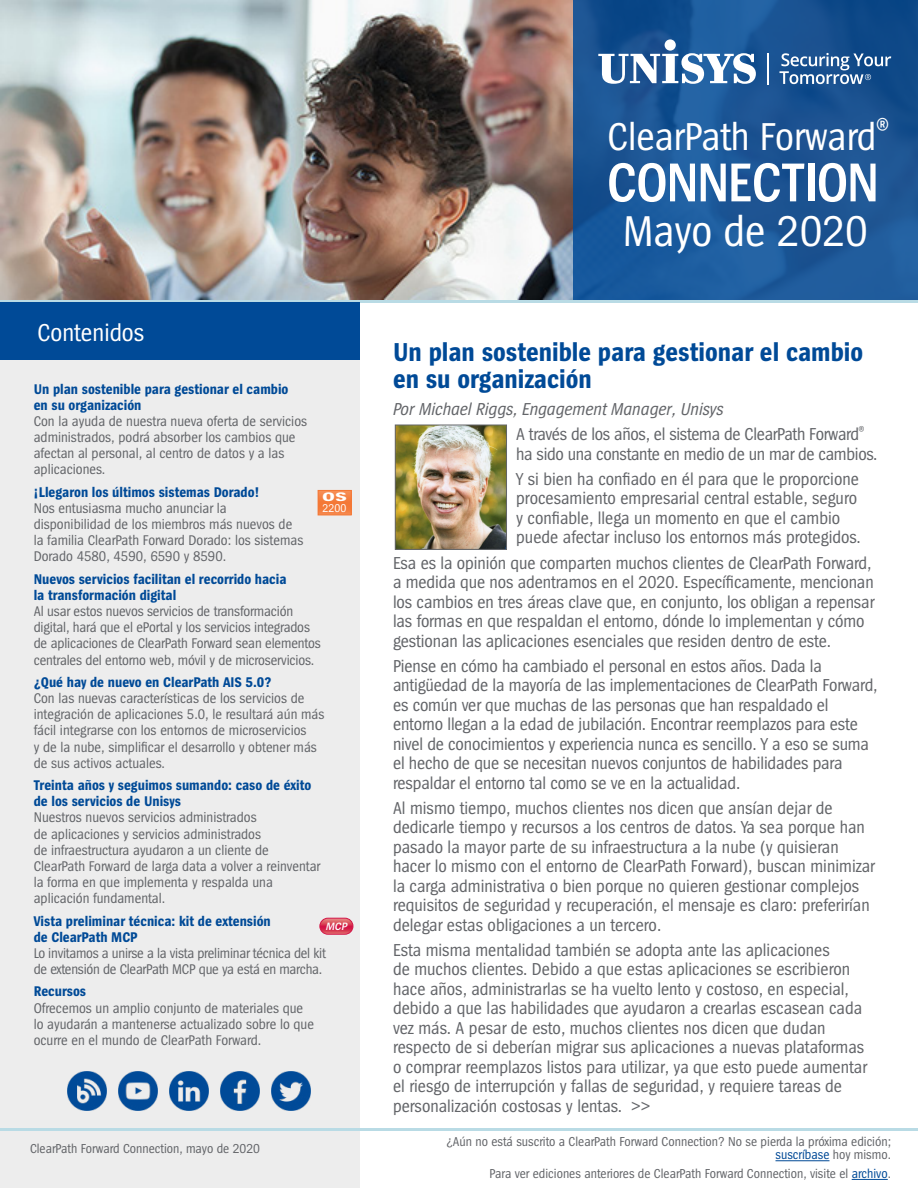
<style>
.page{position:relative;width:918px;height:1188px;background:#fff}
.page>*{position:absolute;margin:0;border:0;box-sizing:border-box;transform-origin:0 0}
.t1{font:600 57px "Spiegel Cd";color:#fff}
.t2{font:44.85px "Spiegel Cd";color:#fff}
.t3{font:40.5px "Spiegel Cd";color:#fff}
.t4{font:700 27px/27px "Spiegel Cd";color:#004a97}
.t5{font:25.5px "Spiegel Cd";color:#fff}
.t6{font:18px/19.5px "Spiegel Cd";color:#636569}
.t7{font:italic 18px "Spiegel Cd";color:#636569}
.t8{font:14.7px/16.2px "Spiegel Cd";color:#636569}
.t9{font:13.5px/13.5px "Spiegel Cd";color:#636569;text-align:right}
.t10{font:700 12.9px "Spiegel Cd";color:#fff;scale:1.8 1}
.t11{font:11.85px "Spiegel Cd";color:#fff}
.t12{font:italic 600 11.1px "Spiegel";color:#fff}
.s1{font-weight:700;color:#004a97}
.s2{color:#004996}
.s3{color:#004a97}
</style>
<div class="page">
<img style="left:0;top:0;width:573px;height:300px">
<svg style="left:573px;top:0;width:345px;height:300px;background:#1a5595"></svg>
<div style="left:0;top:360px;width:360px;height:828px;background:#ededed"></div>
<hr style="left:0;top:1128px;width:918px;height:3px;background:#b9dbe5">
<hr style="left:0;top:300px;width:918px;height:3px;background:#b9dbe5">
<hr style="left:775px;top:1160px;width:54px;height:1px;background:#004996">
<img style="left:169px;top:1071px;width:40px;height:40px">
<img style="left:271px;top:1071px;width:40px;height:40px">
<img style="left:118px;top:1071px;width:40px;height:40px">
<img style="left:67px;top:1071px;width:40px;height:40px">
<img style="left:220px;top:1071px;width:40px;height:40px">
<div style="left:0;top:303px;width:360px;height:57px;background:#004a97"></div>
<svg style="left:598px;top:53px;width:158px;height:31px"></svg>
<div style="left:665px;top:39px;width:11px;height:12px;background:#fff;border-radius:50%"></div>
<hr style="left:767px;top:53px;width:2px;height:32px;background:#fff">
<svg style="left:779px;top:53px;width:112px;height:31px;background:#4d78a7"></svg>
<svg style="left:320px;top:492px;width:30px;height:21px"></svg>
<div style="left:318px;top:490px;width:34px;height:25px;border:1px solid #f47836"></div>
<svg style="left:320px;top:918px;width:33px;height:16px"></svg>
<div style="left:320px;top:918px;width:33px;height:16px;border:1px solid #d31245;border-radius:8px"></div>
<img style="left:397px;top:427px;width:108px;height:121px">
<div style="left:395px;top:425px;width:112px;height:125px;border:1px solid #636569"></div>
<hr style="left:852px;top:1179px;width:36px;height:1px;background:#004a97">
<p class="t5" style="left:38px;top:320px;width:108px">Contenidos</p>
<p class="t8" style="left:34px;top:381px;width:275px"><span class="s1">Un plan sostenible para gestionar el cambio<br>en su organización<br></span>Con la ayuda de nuestra nueva oferta de servicios administrados, podrá absorber los cambios que afectan al personal, al centro de datos y a las aplicaciones.</p>
<p class="t8" style="left:34px;top:484px;width:271px"><span class="s1">¡Llegaron los últimos sistemas Dorado!<br></span>Nos entusiasma mucho anunciar la disponibilidad de los miembros más nuevos de la familia ClearPath Forward Dorado: los sistemas Dorado 4580, 4590, 6590 y 8590.</p>
<p class="t8" style="left:34px;top:571px;width:289px"><span class="s1">Nuevos servicios facilitan el recorrido hacia<br>la transformación digital<br></span>Al usar estos nuevos servicios de transformación digital, hará que el ePortal y los servicios integrados de aplicaciones de ClearPath Forward sean elementos centrales del entorno web, móvil y de microservicios.</p>
<p class="t8" style="left:34px;top:674px;width:292px"><span class="s1">¿Qué hay de nuevo en ClearPath AIS 5.0?<br></span>Con las nuevas características de los servicios de integración de aplicaciones 5.0, le resultará aún más fácil integrarse con los entornos de microservicios<br>y de la nube, simplificar el desarrollo y obtener más de sus activos actuales.</p>
<p class="t8" style="left:34px;top:778px;width:288px"><span class="s1">Treinta años y seguimos sumando: caso de éxito de los servicios de Unisys<br></span>Nuestros nuevos servicios administrados<br>de aplicaciones y servicios administrados<br>de infraestructura ayudaron a un cliente de ClearPath Forward de larga data a volver a reinventar la forma en que implementa y respalda una aplicación fundamental.</p>
<p class="t8" style="left:34px;top:913px;width:294px"><span class="s1">Vista preliminar técnica: kit de extensión<br>de ClearPath MCP<br></span>Lo invitamos a unirse a la vista preliminar técnica del kit de extensión de ClearPath MCP que ya está en marcha.</p>
<p class="t8" style="left:34px;top:984px;width:282px"><span class="s1">Recursos<br></span>Ofrecemos un amplio conjunto de materiales que lo ayudarán a mantenerse actualizado sobre lo que ocurre en el mundo de ClearPath Forward.</p>
<p class="t10" style="left:322px;top:491px;width:15px">OS</p>
<p class="t11" style="left:323px;top:503px;width:25px">2200</p>
<p class="t12" style="left:325px;top:921px;width:25px">MCP</p>
<p class="t9" style="left:30px;top:1143px;width:232px">ClearPath Forward Connection, mayo de 2020</p>
<p class="t3" style="left:608px;top:116px;width:283px">ClearPath Forward<sup>®</sup></p>
<p class="t1" style="left:608px;top:154px;width:272px">CONNECTION</p>
<p class="t2" style="left:623px;top:209px;width:247px">Mayo de 2020</p>
<p class="t4" style="left:393px;top:339px;width:472px">Un plan sostenible para gestionar el cambio en su organización</p>
<p class="t7" style="left:393px;top:400px;width:332px">Por Michael Riggs, Engagement Manager, Unisys</p>
<p class="t6" style="left:516px;top:425px;width:363px">A través de los años, el sistema de ClearPath Forward<sup>® </sup>ha sido una constante en medio de un mar de cambios.</p>
<p class="t6" style="left:516px;top:470px;width:346px">Y si bien ha confiado en él para que le proporcione procesamiento empresarial central estable, seguro y confiable, llega un momento en que el cambio puede afectar incluso los entornos más protegidos.</p>
<p class="t6" style="left:393px;top:553px;width:483px">Esa es la opinión que comparten muchos clientes de ClearPath Forward, a medida que nos adentramos en el 2020. Específicamente, mencionan los cambios en tres áreas clave que, en conjunto, los obligan a repensar las formas en que respaldan el entorno, dónde lo implementan y cómo gestionan las aplicaciones esenciales que residen dentro de este.</p>
<p class="t6" style="left:393px;top:656px;width:486px">Piense en cómo ha cambiado el personal en estos años. Dada la antigüedad de la mayoría de las implementaciones de ClearPath Forward, es común ver que muchas de las personas que han respaldado el entorno llegan a la edad de jubilación. Encontrar reemplazos para este nivel de conocimientos y experiencia nunca es sencillo. Y a eso se suma el hecho de que se necesitan nuevos conjuntos de habilidades para respaldar el entorno tal como se ve en la actualidad.</p>
<p class="t6" style="left:393px;top:798px;width:484px">Al mismo tiempo, muchos clientes nos dicen que ansían dejar de dedicarle tiempo y recursos a los centros de datos. Ya sea porque han pasado la mayor parte de su infraestructura a la nube (y quisieran hacer lo mismo con el entorno de ClearPath Forward), buscan minimizar la carga administrativa o bien porque no quieren gestionar complejos requisitos de seguridad y recuperación, el mensaje es claro: preferirían delegar estas obligaciones a un tercero.</p>
<p class="t6" style="left:393px;top:940px;width:476px">Esta misma mentalidad también se adopta ante las aplicaciones<br>de muchos clientes. Debido a que estas aplicaciones se escribieron hace años, administrarlas se ha vuelto lento y costoso, en especial, debido a que las habilidades que ayudaron a crearlas escasean cada vez más. A pesar de esto, muchos clientes nos dicen que dudan respecto de si deberían migrar sus aplicaciones a nuevas plataformas o comprar reemplazos listos para utilizar, ya que esto puede aumentar el riesgo de interrupción y fallas de seguridad, y requiere tareas de personalización costosas y lentas. &gt;&gt;</p>
<p class="t9" style="left:446px;top:1135px;width:446px">¿Aún no está suscrito a ClearPath Forward Connection? No se pierda la próxima edición; <span class="s2">suscríbase</span> hoy mismo.</p>
<p class="t9" style="left:490px;top:1167px;width:403px">Para ver ediciones anteriores de ClearPath Forward Connection, visite el <span class="s3">archivo</span>.</p>
</div>
